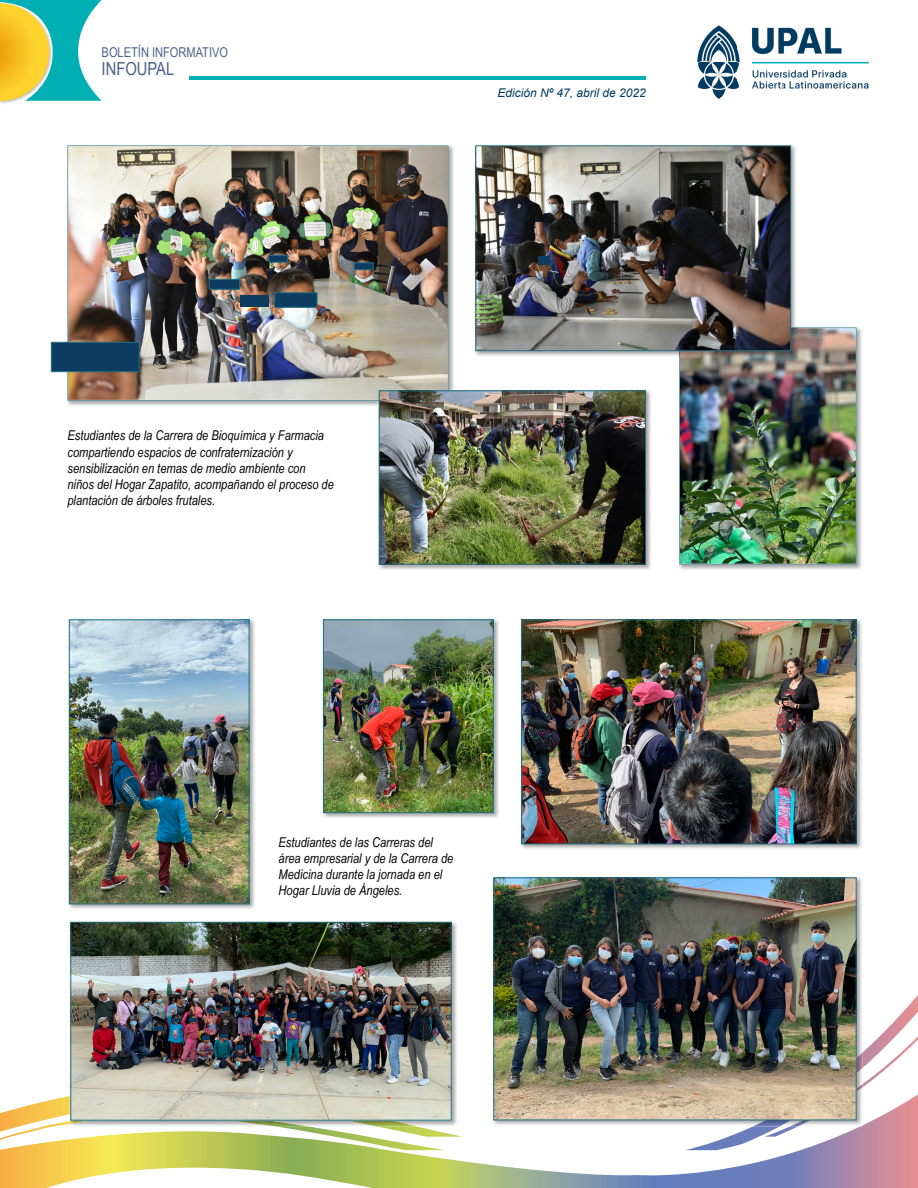
<style>
.page{position:relative;width:918px;height:1188px;background:#fff}
.page>*{position:absolute;margin:0;border:0;box-sizing:border-box;transform-origin:0 0}
.t1{font:18px "Arial Narrow";color:#4c6086}
.t2{font:italic 13.5px/16.2px "Arial Narrow";color:#000}
.t3{font:13.5px "Arial Narrow";color:#4c6086}
.t4{font:italic 12px "Arial";color:#003b61}
</style>
<div class="page">
<svg style="left:0;top:1107px;width:917px;height:81px"></svg>
<svg style="left:40px;top:996px;width:877px;height:131px"></svg>
<svg style="left:917px;top:995px;width:1px;height:193px"></svg>
<hr style="left:190px;top:76px;width:456px;height:4px;background:#00afb4">
<svg style="left:0;top:0;width:102px;height:103px"></svg>
<img style="left:697px;top:25px;width:172px;height:74px">
<img style="left:521px;top:619px;width:341px;height:230px">
<img style="left:523px;top:622px;width:331px;height:220px">
<div style="left:521px;top:620px;width:335px;height:224px;border:1px solid #226f80"></div>
<img style="left:679px;top:327px;width:183px;height:243px">
<img style="left:679px;top:328px;width:178px;height:237px">
<img style="left:322px;top:619px;width:177px;height:199px">
<img style="left:325px;top:622px;width:166px;height:189px">
<div style="left:323px;top:620px;width:170px;height:193px;border:1px solid #226f80"></div>
<img style="left:492px;top:877px;width:371px;height:249px">
<img style="left:753px;top:1052px;width:110px;height:74px">
<img style="left:496px;top:880px;width:358px;height:238px">
<img style="left:69px;top:921px;width:389px;height:206px">
<img style="left:69px;top:1085px;width:349px;height:42px">
<img style="left:69px;top:1113px;width:240px;height:14px">
<img style="left:72px;top:924px;width:377px;height:195px">
<div style="left:70px;top:922px;width:381px;height:199px;border:1px solid #226f80"></div>
<svg style="left:207px;top:1010px;width:7px;height:3px"></svg>
<svg style="left:189px;top:1018px;width:7px;height:3px"></svg>
<svg style="left:172px;top:1018px;width:8px;height:3px"></svg>
<svg style="left:202px;top:1036px;width:8px;height:4px"></svg>
<svg style="left:220px;top:1035px;width:8px;height:3px"></svg>
<svg style="left:236px;top:1046px;width:8px;height:4px"></svg>
<svg style="left:222px;top:1008px;width:8px;height:3px"></svg>
<svg style="left:242px;top:1011px;width:8px;height:3px"></svg>
<svg style="left:264px;top:1017px;width:8px;height:3px"></svg>
<hr style="left:154px;top:1026px;width:10px;height:4px;background:#0e3c60">
<svg style="left:288px;top:1013px;width:9px;height:4px"></svg>
<svg style="left:366px;top:1017px;width:8px;height:3px"></svg>
<img style="left:68px;top:619px;width:187px;height:290px">
<img style="left:71px;top:622px;width:176px;height:280px">
<div style="left:69px;top:620px;width:180px;height:284px;border:1px solid #226f80"></div>
<svg style="left:188px;top:752px;width:7px;height:4px"></svg>
<img style="left:475px;top:145px;width:321px;height:211px">
<img style="left:679px;top:328px;width:118px;height:29px">
<img style="left:478px;top:148px;width:311px;height:201px">
<div style="left:476px;top:146px;width:315px;height:205px;border:1px solid #226f80"></div>
<div style="left:538px;top:256px;width:12px;height:10px;background:#0e3c60"></div>
<img style="left:66px;top:145px;width:388px;height:261px">
<img style="left:68px;top:146px;width:380px;height:255px">
<div style="left:51px;top:342px;width:88px;height:30px;background:#0e3c60;border:1px solid #226f80"></div>
<div style="left:275px;top:293px;width:42px;height:15px;background:#0e3c60;border:1px solid #226f80"></div>
<div style="left:209px;top:279px;width:31px;height:11px;background:#0e3c60;border:1px solid #226f80"></div>
<div style="left:269px;top:255px;width:19px;height:7px;background:#0e3c60;border:1px solid #226f80"></div>
<div style="left:354px;top:263px;width:19px;height:7px;background:#0e3c60;border:1px solid #226f80"></div>
<div style="left:240px;top:296px;width:28px;height:11px;background:#0e3c60"></div>
<img style="left:378px;top:390px;width:273px;height:180px">
<img style="left:378px;top:389px;width:77px;height:18px">
<img style="left:378px;top:389px;width:70px;height:12px">
<img style="left:381px;top:393px;width:263px;height:170px">
<div style="left:379px;top:391px;width:267px;height:174px;border:1px solid #226f80"></div>
<p class="t3" style="left:102px;top:42px;width:128px">BOLETÍN INFORMATIVO</p>
<h1 class="t1" style="left:102px;top:56px;width:74px">INFOUPAL</h1>
<p class="t4" style="left:497px;top:85px;width:150px">Edición Nº 47, abril de 2022</p>
<p class="t2" style="left:68px;top:427px;width:268px">Estudiantes de la Carrera de Bioquímica y Farmacia compartiendo espacios de confraternización y sensibilización en temas de medio ambiente con niños del Hogar Zapatito, acompañando el proceso de plantación de árboles frutales.</p>
<p class="t2" style="left:279px;top:833px;width:176px">Estudiantes de las Carreras del área empresarial y de la Carrera de<br>Medicina durante la jornada en el<br>Hogar Lluvia de Ángeles.</p>
</div>
